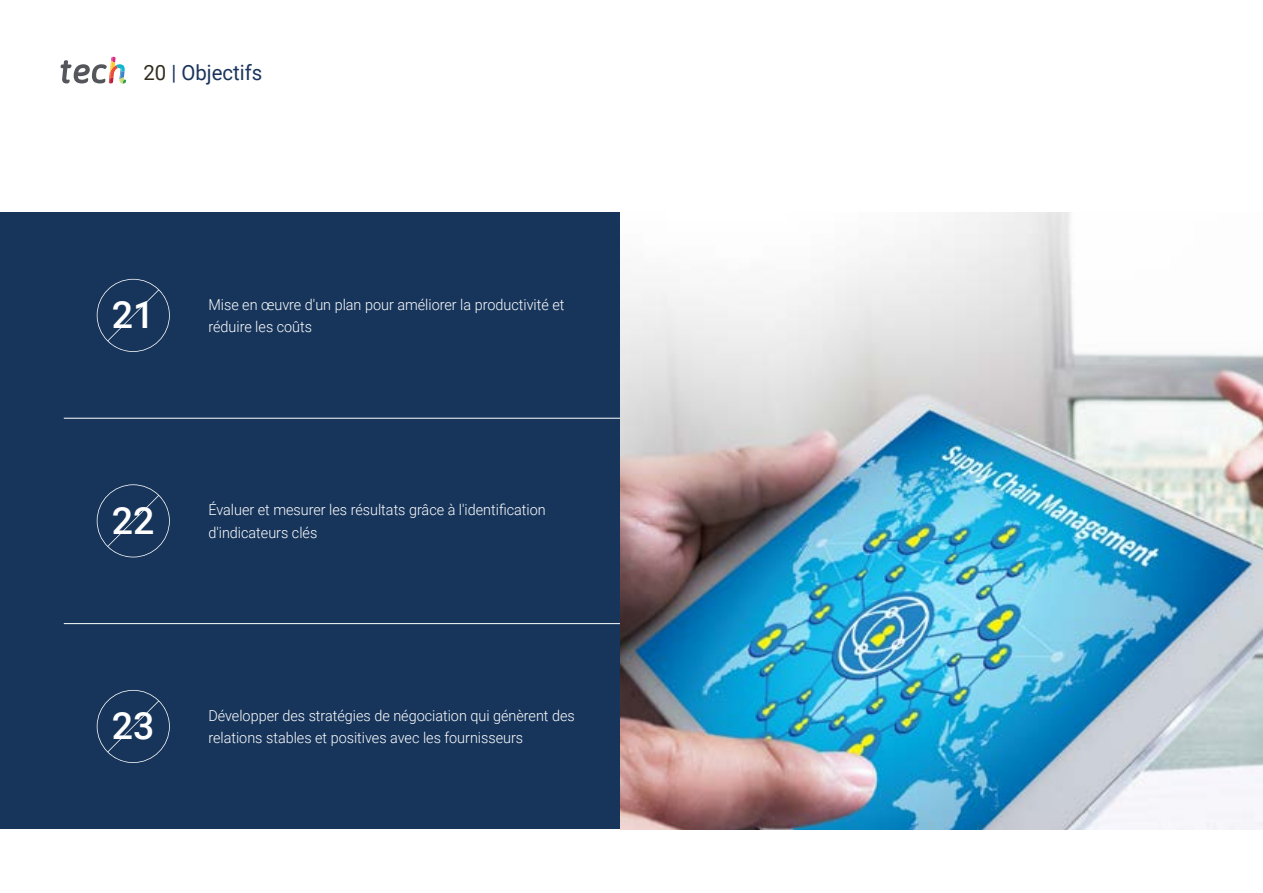
<style>
.page{position:relative;width:1263px;height:893px;background:#fff}
.page>*{position:absolute;margin:0;border:0;box-sizing:border-box;transform-origin:0 0}
.t1{font:500 37.5px "Roboto";color:#fff}
.t2{font:21px "Roboto";color:#1a355c}
.t3{font:300 15px "Roboto";color:#fff;scale:.96 1}
.s1{color:#312e20}
</style>
<div class="page">
<svg style="left:61px;top:57px;width:65px;height:27px"></svg>
<div style="left:0;top:213px;width:621px;height:616px;background:#17355b"></div>
<svg style="left:97px;top:279px;width:73px;height:73px"></svg>
<svg style="left:97px;top:484px;width:73px;height:73px"></svg>
<svg style="left:97px;top:690px;width:73px;height:73px"></svg>
<hr style="left:64px;top:418px;width:1199px;height:1px;background:#fff">
<hr style="left:64px;top:623px;width:1199px;height:1px;background:#fff">
<img style="left:621px;top:213px;width:642px;height:616px">
<h2 class="t2" style="left:144px;top:57px;width:120px"><span class="s1">20</span> | Objectifs</h2>
<h1 class="t1" style="left:112px;top:288px;width:44px">21</h1>
<p class="t3" style="left:208px;top:294px;width:372px">Mise en œuvre d'un plan pour améliorer la productivité et</p>
<p class="t3" style="left:208px;top:316px;width:110px">réduire les coûts</p>
<h1 class="t1" style="left:112px;top:494px;width:44px">22</h1>
<p class="t3" style="left:208px;top:499px;width:353px">Évaluer et mesurer les résultats grâce à l'identification</p>
<p class="t3" style="left:208px;top:522px;width:115px">d'indicateurs clés</p>
<h1 class="t1" style="left:112px;top:699px;width:44px">23</h1>
<p class="t3" style="left:208px;top:705px;width:383px">Développer des stratégies de négociation qui génèrent des</p>
<p class="t3" style="left:208px;top:727px;width:329px">relations stables et positives avec les fournisseurs</p>
</div>
